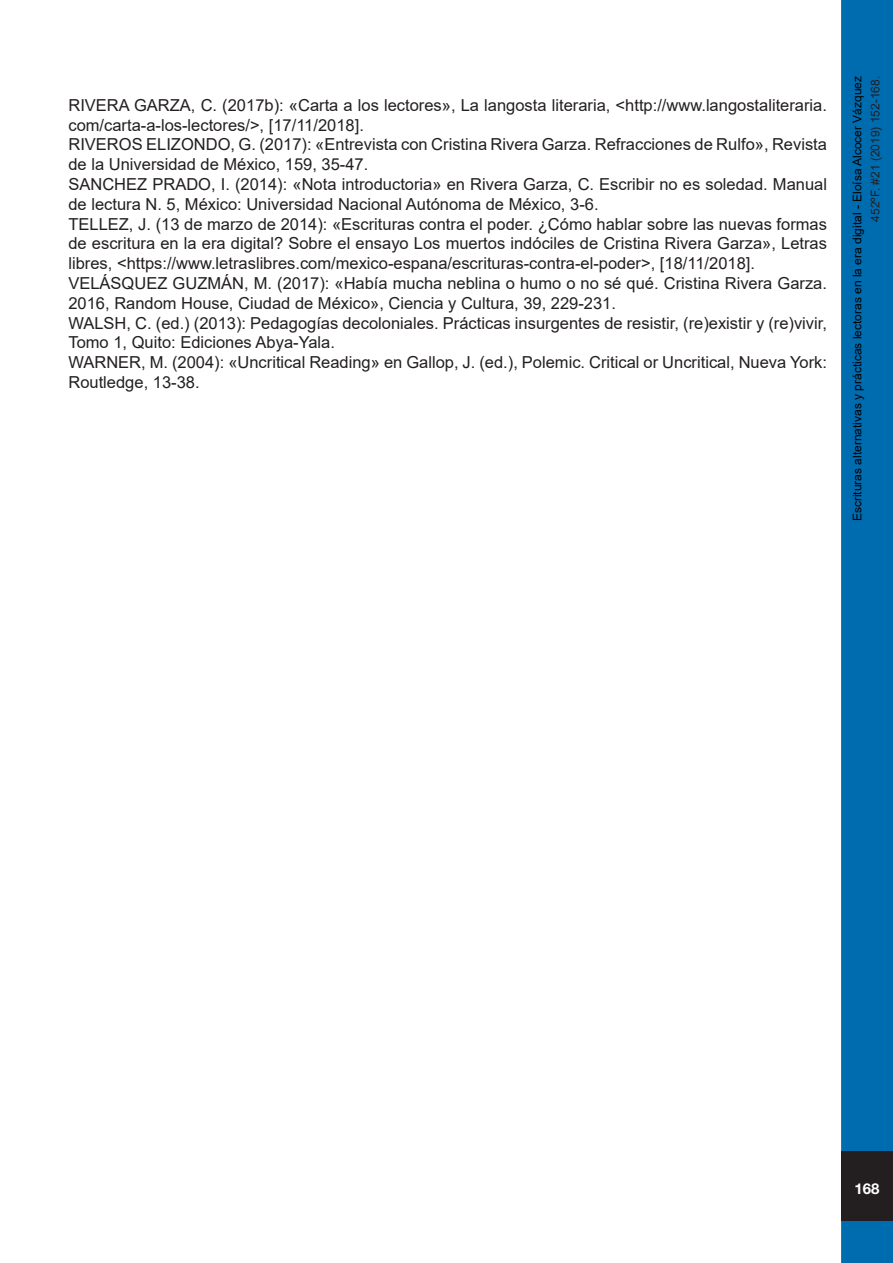
<style>
.page{position:relative;width:893px;height:1263px;background:#fff}
.page>*{position:absolute;margin:0;border:0;box-sizing:border-box;transform-origin:0 0}
.t1{font:16.5px/19.8px "Arial";color:#231f20}
.t2{font:700 15px "Helvetica Neue";color:#fff}
.t3{font:12px "Arial";color:#000}
.t4{font:12px "Arial";color:#231f20}
</style>
<div class="page">
<div style="left:843px;top:2px;width:48px;height:1259px;background:#006cb0"></div>
<div style="left:841px;top:0;width:52px;height:1263px;border:3px solid #006cb0"></div>
<div style="left:841px;top:1151px;width:52px;height:70px;background:#231f20"></div>
<p class="t1" style="left:68px;top:95px;width:760px">RIVERA GARZA, C. (2017b): «Carta a los lectores», La langosta literaria, &lt;http://www.langostaliteraria. com/carta-a-los-lectores/&gt;, [17/11/2018].</p>
<p class="t1" style="left:68px;top:134px;width:760px">RIVEROS ELIZONDO, G. (2017): «Entrevista con Cristina Rivera Garza. Refracciones de Rulfo», Revista de la Universidad de México, 159, 35-47.</p>
<p class="t1" style="left:68px;top:174px;width:760px">SANCHEZ PRADO, I. (2014): «Nota introductoria» en Rivera Garza, C. Escribir no es soledad. Manual de lectura N. 5, México: Universidad Nacional Autónoma de México, 3-6.</p>
<p class="t1" style="left:68px;top:214px;width:760px;text-align:justify">TELLEZ, J. (13 de marzo de 2014): «Escrituras contra el poder. ¿Cómo hablar sobre las nuevas formas de escritura en la era digital? Sobre el ensayo Los muertos indóciles de Cristina Rivera Garza», Letras libres, &lt;https://www.letraslibres.com/mexico-espana/escrituras-contra-el-poder&gt;, [18/11/2018].</p>
<p class="t1" style="left:68px;top:273px;width:760px">VELÁSQUEZ GUZMÁN, M. (2017): «Había mucha neblina o humo o no sé qué. Cristina Rivera Garza.<br>2016, Random House, Ciudad de México», Ciencia y Cultura, 39, 229-231.</p>
<p class="t1" style="left:68px;top:313px;width:760px">WALSH, C. (ed.) (2013): Pedagogías decoloniales. Prácticas insurgentes de resistir, (re)existir y (re)vivir,<br>Tomo 1, Quito: Ediciones Abya-Yala.</p>
<p class="t1" style="left:68px;top:352px;width:760px">WARNER, M. (2004): «Uncritical Reading» en Gallop, J. (ed.), Polemic. Critical or Uncritical, Nueva York:<br>Routledge, 13-38.</p>
<p class="t3" style="left:849px;top:521px;width:447px;rotate:-90deg">Escrituras alternativas y prácticas lectoras en la era digital - Eloísa Alcocer Vázquez</p>
<p class="t4" style="left:867px;top:222px;width:147px;rotate:-90deg">452ºF. #21 (2019) 152-168.</p>
<p class="t2" style="left:854px;top:1179px;width:27px">168</p>
</div>
